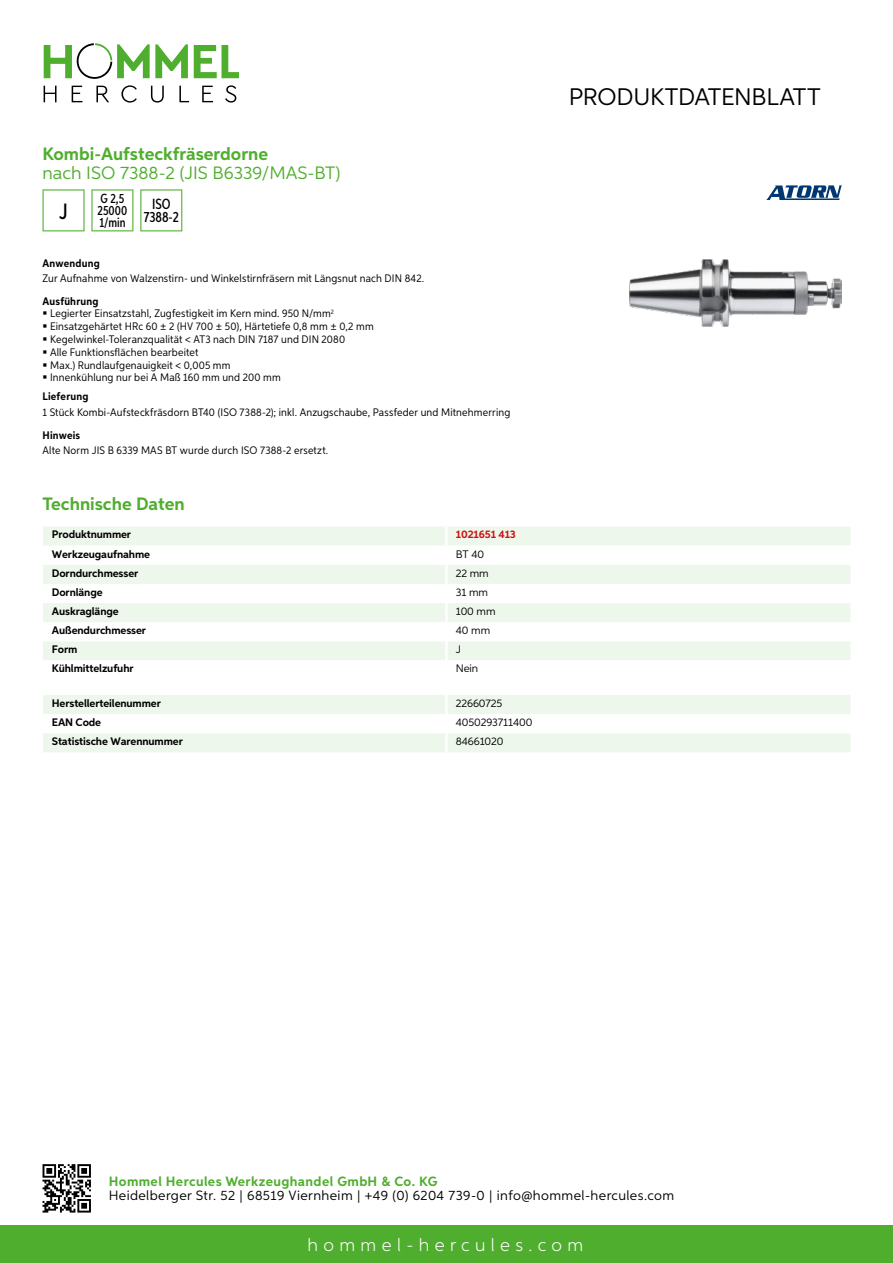
<style>
.page{position:relative;width:893px;height:1263px;background:#fff}
.page>*{position:absolute;margin:0;border:0;box-sizing:border-box;transform-origin:0 0}
.t1{font:24px "Aspira";letter-spacing:-.01em;color:#000}
.t2{font:500 22.2px "Aspira XX Nar";color:#000}
.t3{font:700 18px "Aspira";color:#50ae2f}
.t4{font:18px "Aspira";color:#50ae2f}
.t5{font:300 18px "Aspira";letter-spacing:.3em;color:#fff}
.t6{font:500 14.85px/13.4px "Aspira XX Nar";color:#000;text-align:center}
.t7{font:13.5px "Aspira";letter-spacing:.03em;color:#000}
.t8{font:700 13.5px "Aspira";letter-spacing:.03em;color:#50ae2f}
.t9{font:500 13.35px/11.9px "Aspira XX Nar";color:#000}
.t10{font:10.95px/12.8px "Aspira Nar";letter-spacing:.015em;color:#000}
.t11{font:700 10.95px "Aspira";letter-spacing:-.01em;color:#000}
.t12{font:10.95px "Aspira";letter-spacing:-.01em;color:#000}
.t13{font:700 10.95px "Aspira Nar";letter-spacing:.02em;color:#000}
.t14{font:700 10.95px "Aspira";letter-spacing:-.01em;color:#cd1013}
.s1{font-weight:700}
</style>
<div class="page">
<div style="left:0;top:1226px;width:893px;height:37px;background:#50ae2f"></div>
<svg style="left:43px;top:1164px;width:48px;height:48px"></svg>
<svg style="left:194px;top:45px;width:45px;height:33px"></svg>
<svg style="left:44px;top:43px;width:144px;height:36px"></svg>
<svg style="left:44px;top:86px;width:13px;height:16px"></svg>
<svg style="left:72px;top:86px;width:10px;height:16px"></svg>
<svg style="left:96px;top:86px;width:13px;height:16px"></svg>
<svg style="left:121px;top:85px;width:16px;height:18px"></svg>
<svg style="left:151px;top:86px;width:13px;height:17px"></svg>
<svg style="left:179px;top:86px;width:10px;height:16px"></svg>
<svg style="left:202px;top:86px;width:11px;height:16px"></svg>
<svg style="left:225px;top:85px;width:11px;height:18px"></svg>
<div style="left:43px;top:527px;width:807px;height:18px;background:#eef7eb"></div>
<svg style="left:43px;top:565px;width:807px;height:95px;fill:#eef7eb"></svg>
<hr style="left:445px;top:526px;width:3px;height:20px;background:#fff">
<hr style="left:445px;top:565px;width:3px;height:19px;background:#fff">
<hr style="left:445px;top:584px;width:3px;height:19px;background:#fff">
<hr style="left:445px;top:603px;width:3px;height:19px;background:#fff">
<hr style="left:445px;top:622px;width:3px;height:19px;background:#fff">
<hr style="left:445px;top:641px;width:3px;height:19px;background:#fff">
<svg style="left:43px;top:695px;width:807px;height:57px"></svg>
<hr style="left:445px;top:733px;width:3px;height:19px;background:#fff">
<svg style="left:43px;top:189px;width:42px;height:42px"></svg>
<svg style="left:91px;top:189px;width:42px;height:42px"></svg>
<svg style="left:140px;top:189px;width:42px;height:42px"></svg>
<img style="left:629px;top:259px;width:213px;height:67px">
<svg style="left:766px;top:185px;width:76px;height:15px"></svg>
<h3 class="t3" style="left:43px;top:142px;width:227px">Kombi-Aufsteckfräserdorne</h3>
<h3 class="t4" style="left:43px;top:162px;width:299px">nach ISO 7388-2 (JIS B6339/MAS-BT)</h3>
<h2 class="t2" style="left:59px;top:197px;width:10px">J</h2>
<p class="t9" style="left:98px;top:193px;width:31px">G 2,5<br>25000<br>1/min</p>
<h3 class="t6" style="left:144px;top:197px;width:37px">ISO<br>7388-2</h3>
<p class="t13" style="left:43px;top:257px;width:59px">Anwendung</p>
<p class="t10" style="left:43px;top:272px;width:383px">Zur Aufnahme von Walzenstirn- und Winkelstirnfräsern mit Längsnut nach DIN 842.</p>
<p class="t10" style="left:50px;top:294px;width:325px;text-indent:-8px"><span class="s1">Ausführung<br></span>Legierter Einsatzstahl, Zugfestigkeit im Kern mind. 950 N/mm<sup>2<br></sup>Einsatzgehärtet HRc 60 ± 2 (HV 700 ± 50), Härtetiefe 0,8 mm ± 0,2 mm Kegelwinkel-Toleranzqualität &lt; AT3 nach DIN 7187 und DIN 2080<br>Alle Funktionsflächen bearbeitet<br>Max.) Rundlaufgenauigkeit &lt; 0,005 mm<br>Innenkühlung nur bei A Maß 160 mm und 200 mm</p>
<p class="t13" style="left:43px;top:390px;width:47px">Lieferung</p>
<p class="t10" style="left:43px;top:405px;width:469px">1 Stück Kombi-Aufsteckfräsdorn BT40 (ISO 7388-2); inkl. Anzugschaube, Passfeder und Mitnehmerring</p>
<p class="t13" style="left:43px;top:428px;width:39px">Hinweis</p>
<p class="t10" style="left:43px;top:444px;width:287px">Alte Norm JIS B 6339 MAS BT wurde durch ISO 7388-2 ersetzt.</p>
<h3 class="t3" style="left:43px;top:492px;width:144px">Technische Daten</h3>
<p class="t11" style="left:52px;top:528px;width:81px">Produktnummer</p>
<p class="t14" style="left:456px;top:528px;width:62px">1021651 413</p>
<p class="t11" style="left:52px;top:547px;width:100px">Werkzeugaufnahme</p>
<p class="t12" style="left:456px;top:547px;width:30px">BT 40</p>
<p class="t11" style="left:52px;top:566px;width:88px">Dorndurchmesser</p>
<p class="t12" style="left:456px;top:566px;width:34px">22 mm</p>
<p class="t11" style="left:52px;top:585px;width:52px">Dornlänge</p>
<p class="t12" style="left:456px;top:585px;width:34px">31 mm</p>
<p class="t11" style="left:52px;top:604px;width:68px">Auskraglänge</p>
<p class="t12" style="left:456px;top:604px;width:41px">100 mm</p>
<p class="t11" style="left:52px;top:624px;width:96px">Außendurchmesser</p>
<p class="t12" style="left:456px;top:624px;width:36px">40 mm</p>
<p class="t11" style="left:52px;top:643px;width:27px">Form</p>
<p class="t12" style="left:456px;top:643px;width:7px">J</p>
<p class="t11" style="left:52px;top:662px;width:83px">Kühlmittelzufuhr</p>
<p class="t12" style="left:456px;top:662px;width:24px">Nein</p>
<p class="t11" style="left:52px;top:696px;width:111px">Herstellerteilenummer</p>
<p class="t12" style="left:456px;top:696px;width:48px">22660725</p>
<p class="t11" style="left:52px;top:715px;width:51px">EAN Code</p>
<p class="t12" style="left:456px;top:716px;width:78px">4050293711400</p>
<p class="t11" style="left:52px;top:735px;width:132px">Statistische Warennummer</p>
<p class="t12" style="left:456px;top:735px;width:49px">84661020</p>
<h1 class="t1" style="left:569px;top:82px;width:253px">Produktdatenblatt</h1>
<p class="t8" style="left:109px;top:1172px;width:330px">Hommel Hercules Werkzeughandel GmbH &amp; Co. KG</p>
<p class="t7" style="left:109px;top:1187px;width:567px">Heidelberger Str. 52 | 68519 Viernheim | +49 (0) 6204 739-0 | info@hommel-hercules.com</p>
<h3 class="t5" style="left:307px;top:1234px;width:277px">hommel-hercules.com</h3>
</div>
